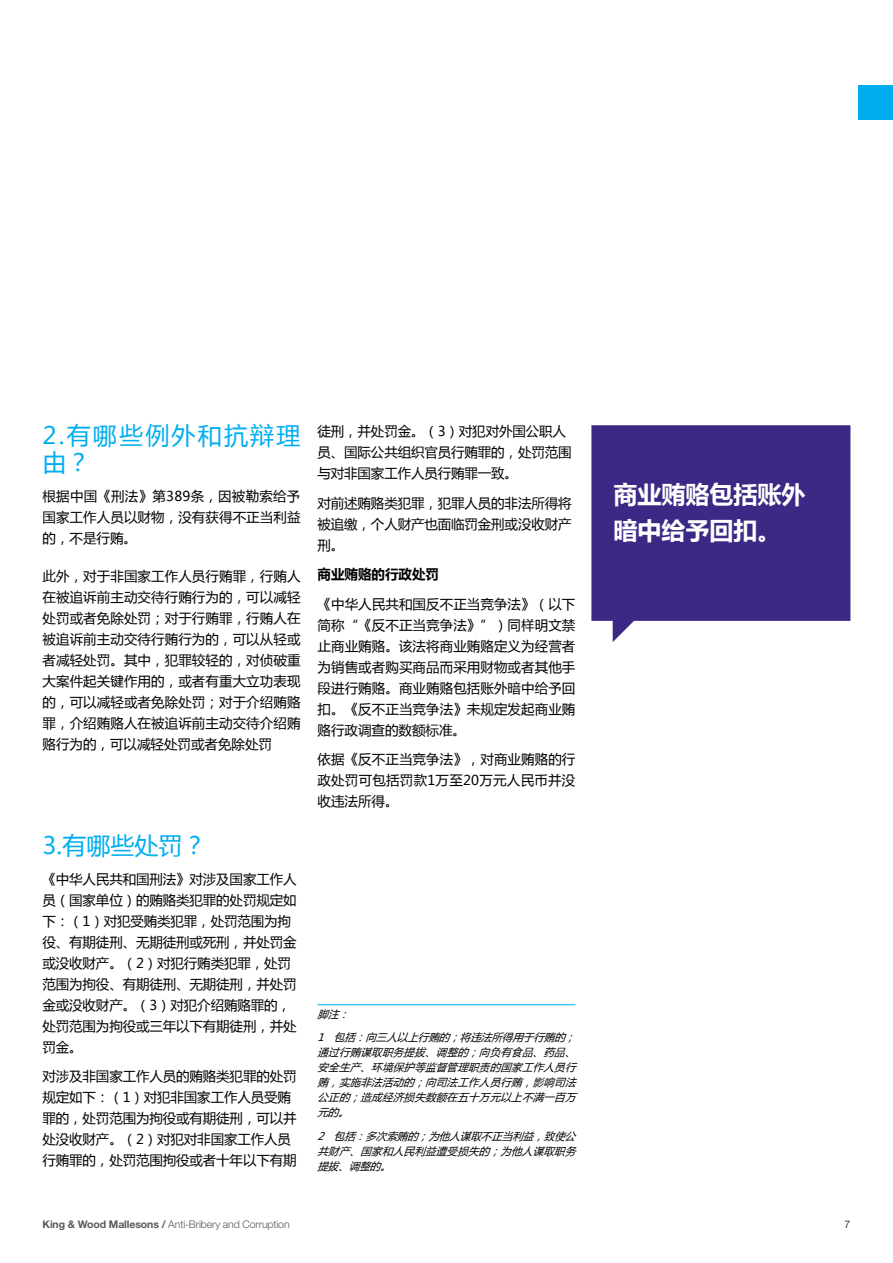
<style>
.page{position:relative;width:893px;height:1263px;background:#fff}
.page>*{position:absolute;margin:0;border:0;box-sizing:border-box;transform-origin:0 0}
.t1{font:24px/27px "Microsoft Ya Hei";letter-spacing:.09em;color:#00aeef}
.t2{font:700 24px/36px "Microsoft Ya Hei";color:#fff}
.t3{font:13.5px/21px "Microsoft Ya Hei";letter-spacing:-.01em;color:#000;text-align:justify}
.t4{font:700 13.5px "Microsoft Ya Hei";color:#000}
.t5{font:italic 10.5px/15px "Microsoft Ya Hei";color:#000;text-align:justify}
.t6{font:300 10.5px "Helvetica Neue LT Std";letter-spacing:-.01em;color:#58585b}
.t7{font:300 10.5px "Helvetica Neue LT Std";color:#000}
.s1{font-weight:700}
</style>
<div class="page">
<div style="left:859px;top:85px;width:34px;height:34px;background:#00aeef"></div>
<svg style="left:591px;top:425px;width:259px;height:217px;background:#503e91"></svg>
<hr style="left:317px;top:1004px;width:258px;height:1px;background:#00aeef">
<h1 class="t1" style="left:43px;top:422px;width:259px">2.有哪些例外和抗辩理由？</h1>
<p class="t3" style="left:43px;top:485px;width:259px">根据中国《刑法》第389条，因被勒索给予国家工作人员以财物，没有获得不正当利益的，不是行贿。</p>
<p class="t3" style="left:43px;top:565px;width:259px">此外，对于非国家工作人员行贿罪，行贿人在被追诉前主动交待行贿行为的，可以减轻处罚或者免除处罚；对于行贿罪，行贿人在被追诉前主动交待行贿行为的，可以从轻或者减轻处罚。其中，犯罪较轻的，对侦破重大案件起关键作用的，或者有重大立功表现的，可以减轻或者免除处罚；对于介绍贿赂罪，介绍贿赂人在被追诉前主动交待介绍贿赂行为的，可以减轻处罚或者免除处罚</p>
<h1 class="t1" style="left:43px;top:831px;width:165px">3.有哪些处罚？</h1>
<p class="t3" style="left:43px;top:868px;width:256px;text-align:left">《中华人民共和国刑法》对涉及国家工作人员（国家单位）的贿赂类犯罪的处罚规定如下：（1）对犯受贿类犯罪，处罚范围为拘役、有期徒刑、无期徒刑或死刑，并处罚金或没收财产。（2）对犯行贿类犯罪，处罚范围为拘役、有期徒刑、无期徒刑，并处罚金或没收财产。（3）对犯介绍贿赂罪的，处罚范围为拘役或三年以下有期徒刑，并处罚金。</p>
<p class="t3" style="left:43px;top:1065px;width:256px;text-align:left">对涉及非国家工作人员的贿赂类犯罪的处罚规定如下：（1）对犯非国家工作人员受贿罪的，处罚范围为拘役或有期徒刑，可以并处没收财产。（2）对犯对非国家工作人员行贿罪的，处罚范围拘役或者十年以下有期</p>
<p class="t3" style="left:317px;top:420px;width:256px;text-align:left">徒刑，并处罚金。（3）对犯对外国公职人员、国际公共组织官员行贿罪的，处罚范围与对非国家工作人员行贿罪一致。</p>
<p class="t3" style="left:317px;top:492px;width:256px">对前述贿赂类犯罪，犯罪人员的非法所得将被追缴，个人财产也面临罚金刑或没收财产刑。</p>
<p class="t4" style="left:317px;top:565px;width:123px">商业贿赂的行政处罚</p>
<p class="t3" style="left:317px;top:593px;width:259px">《中华人民共和国反不正当竞争法》（以下简称“《反不正当竞争法》”）同样明文禁止商业贿赂。该法将商业贿赂定义为经营者为销售或者购买商品而采用财物或者其他手段进行贿赂。商业贿赂包括账外暗中给予回扣。《反不正当竞争法》未规定发起商业贿赂行政调查的数额标准。</p>
<p class="t3" style="left:317px;top:748px;width:259px">依据《反不正当竞争法》，对商业贿赂的行政处罚可包括罚款1万至20万元人民币并没收违法所得。</p>
<p class="t5" style="left:317px;top:1006px;width:37px">脚注：</p>
<p class="t5" style="left:317px;top:1029px;width:264px">1 包括：向三人以上行贿的；将违法所得用于行贿的；通过行贿谋取职务提拔、调整的；向负有食品、药品、安全生产、环境保护等监督管理职责的国家工作人员行贿，实施非法活动的；向司法工作人员行贿，影响司法公正的；造成经济损失数额在五十万元以上不满一百万元的。</p>
<p class="t5" style="left:317px;top:1128px;width:264px">2 包括：多次索贿的；为他人谋取不正当利益，致使公共财产、国家和人民利益遭受损失的；为他人谋取职务提拔、调整的。</p>
<h1 class="t2" style="left:613px;top:476px;width:193px">商业贿赂包括账外暗中给予回扣。</h1>
<p class="t6" style="left:43px;top:1218px;width:249px"><span class="s1">King &amp; Wood Mallesons /</span> Anti-Bribery and Corruption</p>
<p class="t7" style="left:845px;top:1218px;width:7px">7</p>
</div>
